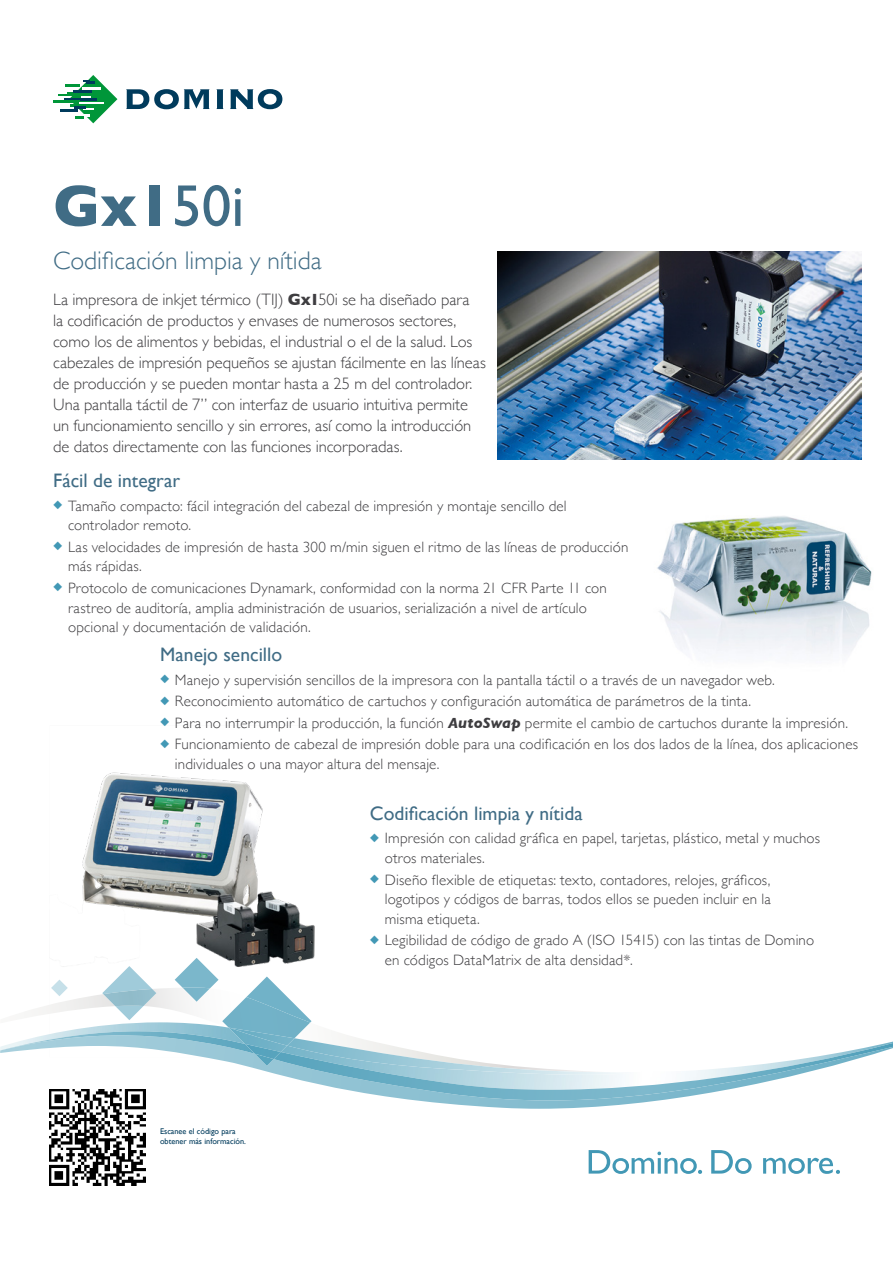
<style>
.page{position:relative;width:893px;height:1263px;background:#fff}
.page>*{position:absolute;margin:0;border:0;box-sizing:border-box;transform-origin:0 0}
.Body{font:700 59.25px "Gill Sans";color:#406c85}
.Body_new{font:300 25.5px "Gill Sans";color:#406c85}
.Sub_head{font:19.5px "Gill Sans";color:#406c85}
.Intro{font:300 16.5px/21px "Gill Sans";letter-spacing:-.005em;color:#3e3d40}
.Body_new-2{font:300 15px/19.5px "Gill Sans";letter-spacing:.01em;color:#3e3d40}
.t1{font:8.25px/9.9px "Gill Sans";color:#003b5c}
.s1{font-weight:400}
.s2{font-weight:700}
.s3{color:#4298b5}
.s4{font-weight:700;font-style:italic}
</style>
<div class="page">
<img style="left:657px;top:516px;width:215px;height:139px">
<svg style="left:217px;top:89px;width:6px;height:20px"></svg>
<svg style="left:230px;top:89px;width:52px;height:20px"></svg>
<svg style="left:126px;top:89px;width:83px;height:20px"></svg>
<hr style="left:53px;top:101px;width:27px;height:2px;background:#009639">
<svg style="left:58px;top:75px;width:59px;height:48px"></svg>
<img style="left:63px;top:772px;width:252px;height:208px">
<svg style="left:589px;top:1150px;width:251px;height:24px"></svg>
<img style="left:31px;top:988px;width:180px;height:28px">
<svg style="left:102px;top:966px;width:50px;height:54px"></svg>
<img style="left:103px;top:989px;width:49px;height:17px">
<svg style="left:228px;top:976px;width:84px;height:46px"></svg>
<img style="left:222px;top:997px;width:88px;height:25px">
<svg style="left:51px;top:979px;width:17px;height:17px"></svg>
<img style="left:67px;top:1022px;width:244px;height:9px">
<img style="left:229px;top:1027px;width:58px;height:1px">
<img style="left:229px;top:1028px;width:65px;height:3px">
<svg style="left:413px;top:1100px;width:249px;height:9px"></svg>
<img style="left:0;top:1031px;width:893px;height:69px">
<img style="left:245px;top:1044px;width:36px;height:15px">
<svg style="left:175px;top:958px;width:44px;height:30px"></svg>
<img style="left:183px;top:987px;width:27px;height:15px">
<img style="left:497px;top:252px;width:365px;height:207px">
<div style="left:49px;top:1077px;width:109px;height:109px;background:#fff"></div>
<img style="left:49px;top:1089px;width:96px;height:97px">
<p class="Body" style="left:53px;top:159px;width:193px">Gx1<span class="s1">50i</span></p>
<p class="Body_new" style="left:53px;top:241px;width:270px">Codificación limpia y nítida</p>
<p class="Intro" style="left:53px;top:288px;width:434px">La impresora de inkjet térmico (TIJ) <span class="s2">Gx1</span>50i se ha diseñado para<br>la codificación de productos y envases de numerosos sectores, como los de alimentos y bebidas, el industrial o el de la salud. Los cabezales de impresión pequeños se ajustan fácilmente en las líneas de producción y se pueden montar hasta a 25 m del controlador.<br>Una pantalla táctil de 7” con interfaz de usuario intuitiva permite un funcionamiento sencillo y sin errores, así como la introducción de datos directamente con las funciones incorporadas.</p>
<p class="Sub_head" style="left:53px;top:469px;width:129px">Fácil de integrar</p>
<p class="Body_new-2" style="left:68px;top:495px;width:500px;text-indent:-15px"><span class="s3">◆</span> Tamaño compacto: fácil integración del cabezal de impresión y montaje sencillo del controlador remoto.</p>
<p class="Body_new-2" style="left:68px;top:536px;width:562px;text-indent:-15px"><span class="s3">◆</span> Las velocidades de impresión de hasta 300 m/min siguen el ritmo de las líneas de producción más rápidas.</p>
<p class="Body_new-2" style="left:68px;top:578px;width:540px;text-indent:-15px"><span class="s3">◆</span> Protocolo de comunicaciones Dynamark, conformidad con la norma 21 CFR Parte 11 con rastreo de auditoría, amplia administración de usuarios, serialización a nivel de artículo opcional y documentación de validación.</p>
<p class="Sub_head" style="left:160px;top:643px;width:124px">Manejo sencillo</p>
<p class="Body_new-2" style="left:160px;top:669px;width:616px"><span class="s3">◆</span> Manejo y supervisión sencillos de la impresora con la pantalla táctil o a través de un navegador web.</p>
<p class="Body_new-2" style="left:160px;top:691px;width:593px"><span class="s3">◆</span> Reconocimiento automático de cartuchos y configuración automática de parámetros de la tinta.</p>
<p class="Body_new-2" style="left:160px;top:712px;width:689px"><span class="s3">◆</span> Para no interrumpir la producción, la función <span class="s4">AutoSwap</span> permite el cambio de cartuchos durante la impresión.</p>
<p class="Body_new-2" style="left:175px;top:734px;width:684px;text-indent:-15px"><span class="s3">◆</span> Funcionamiento de cabezal de impresión doble para una codificación en los dos lados de la línea, dos aplicaciones individuales o una mayor altura del mensaje.</p>
<p class="Sub_head" style="left:370px;top:802px;width:214px">Codificación limpia y nítida</p>
<p class="Body_new-2" style="left:385px;top:828px;width:437px;text-indent:-15px"><span class="s3">◆</span> Impresión con calidad gráfica en papel, tarjetas, plástico, metal y muchos otros materiales.</p>
<p class="Body_new-2" style="left:385px;top:869px;width:387px;text-align:justify;text-indent:-15px"><span class="s3">◆</span> Diseño flexible de etiquetas: texto, contadores, relojes, gráficos, logotipos y códigos de barras, todos ellos se pueden incluir en la misma etiqueta.</p>
<p class="Body_new-2" style="left:385px;top:930px;width:431px;text-indent:-15px"><span class="s3">◆</span> Legibilidad de código de grado A (ISO 15415) con las tintas de Domino en códigos DataMatrix de alta densidad*.</p>
<p class="t1" style="left:160px;top:1126px;width:87px">Escanee el código para obtener más información.</p>
</div>
